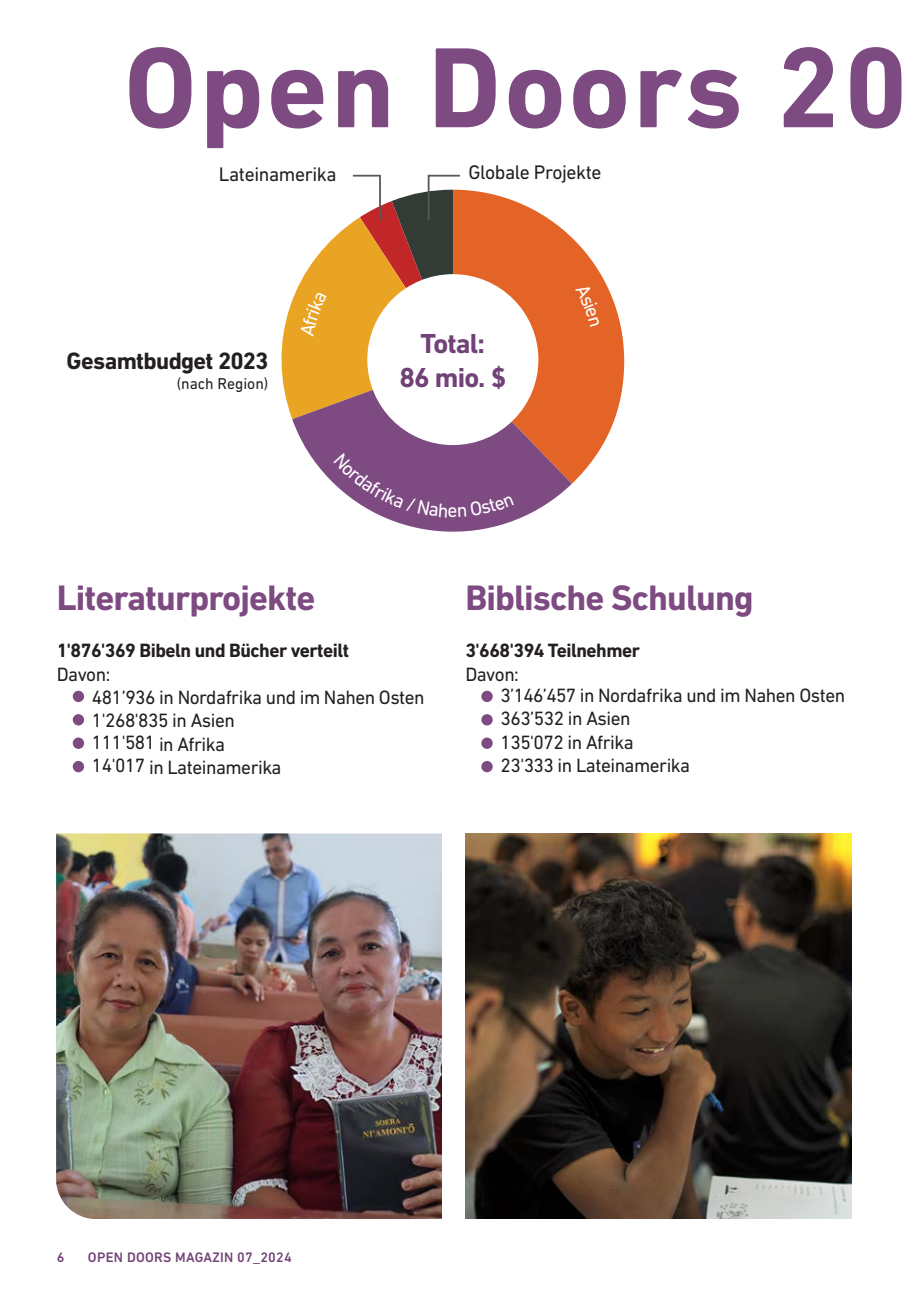
<style>
.page{position:relative;width:908px;height:1304px;background:#fff}
.page>*{position:absolute;margin:0;border:0;box-sizing:border-box;transform-origin:0 0}
.t1{font:700 116px "DIN Next LT Pro";letter-spacing:.025em;color:#7d4a82}
._1_Main_Title_DIN_Next_LT_Pro_Bold_18pt{font:700 36px "DIN Next LT Pro";letter-spacing:-.025em;color:#7d4a82}
.t2{font:700 28px/33.6px "DIN Next LT Pro";letter-spacing:-.03em;color:#714177;text-align:center}
.t3{font:700 24px "DIN Next LT Pro";letter-spacing:-.03em;color:#231f20}
._5_Current_Text_DIN_Next_LT_Pro_Reg_9_8pt{font:20px "DIN Next LT Pro";letter-spacing:-.02em;color:#231f20}
._5_Current_Text_DIN_Next_LT_Pro_Reg_9_8pt-2{font:20px "DIN Next LT Pro";color:#fff}
._5_Current_Text_DIN_Next_LT_Pro_Reg_9_8pt-3{font:19.6px "DIN Next LT Pro";letter-spacing:-.025em;color:#231f20}
._5_Current_Text_DIN_Next_LT_Pro_Reg_9_8pt-4{font:700 19.6px "DIN Next LT Pro";letter-spacing:-.025em;color:#231f20}
.t4{font:16px "DIN Next LT Pro";color:#231f20}
.t5{font:500 14px "DIN Next LT Pro";letter-spacing:.02em;color:#714177}
</style>
<div class="page">
<div style="left:73px;top:691px;width:11px;height:11px;background:#7d4a82;border-radius:50%"></div>
<div style="left:73px;top:714px;width:11px;height:11px;background:#7d4a82;border-radius:50%"></div>
<div style="left:73px;top:738px;width:11px;height:11px;background:#7d4a82;border-radius:50%"></div>
<div style="left:73px;top:761px;width:11px;height:11px;background:#7d4a82;border-radius:50%"></div>
<div style="left:481px;top:691px;width:11px;height:11px;background:#7d4a82;border-radius:50%"></div>
<div style="left:481px;top:714px;width:11px;height:11px;background:#7d4a82;border-radius:50%"></div>
<div style="left:481px;top:738px;width:11px;height:11px;background:#7d4a82;border-radius:50%"></div>
<div style="left:481px;top:761px;width:11px;height:11px;background:#7d4a82;border-radius:50%"></div>
<img style="left:465px;top:833px;width:385px;height:386px">
<img style="left:56px;top:833px;width:386px;height:386px">
<svg style="left:292px;top:419px;width:279px;height:113px;fill:#7d4a82"></svg>
<svg style="left:453px;top:190px;width:171px;height:294px;fill:#e46427"></svg>
<div style="left:367px;top:274px;width:171px;height:171px;background:#fff;border-radius:50%"></div>
<svg style="left:575px;top:283px;width:24px;height:43px"></svg>
<svg style="left:281px;top:174px;width:180px;height:245px"></svg>
<svg style="left:333px;top:453px;width:181px;height:69px;background:#87598c"></svg>
<p class="t1" style="left:124px;top:20px;width:785px">Open Doors 20</p>
<p class="_5_Current_Text_DIN_Next_LT_Pro_Reg_9_8pt" style="left:219px;top:162px;width:119px">Lateinamerika</p>
<p class="_5_Current_Text_DIN_Next_LT_Pro_Reg_9_8pt" style="left:468px;top:161px;width:135px">Globale Projekte</p>
<p class="t3" style="left:67px;top:347px;width:203px">Gesamtbudget 2023</p>
<p class="t4" style="left:177px;top:374px;width:93px">(nach Region)</p>
<p class="t2" style="left:399px;top:327px;width:108px">Total:<br>86 mio. $</p>
<p class="_5_Current_Text_DIN_Next_LT_Pro_Reg_9_8pt-2" style="left:447px;top:499px;width:12px">e</p>
<p class="_1_Main_Title_DIN_Next_LT_Pro_Bold_18pt" style="left:57px;top:577px;width:260px">Literaturprojekte</p>
<p class="_5_Current_Text_DIN_Next_LT_Pro_Reg_9_8pt-4" style="left:57px;top:639px;width:293px">1'876'369 Bibeln und Bücher verteilt</p>
<p class="_5_Current_Text_DIN_Next_LT_Pro_Reg_9_8pt-3" style="left:57px;top:663px;width:55px">Davon:</p>
<p class="_5_Current_Text_DIN_Next_LT_Pro_Reg_9_8pt-3" style="left:92px;top:686px;width:334px">481’936 in Nordafrika und im Nahen Osten</p>
<p class="_5_Current_Text_DIN_Next_LT_Pro_Reg_9_8pt-3" style="left:92px;top:709px;width:144px">1'268'835 in Asien</p>
<p class="_5_Current_Text_DIN_Next_LT_Pro_Reg_9_8pt-3" style="left:92px;top:733px;width:135px">111'581 in Afrika</p>
<p class="_5_Current_Text_DIN_Next_LT_Pro_Reg_9_8pt-3" style="left:92px;top:756px;width:191px">14'017 in Lateinamerika</p>
<p class="_1_Main_Title_DIN_Next_LT_Pro_Bold_18pt" style="left:465px;top:577px;width:290px">Biblische Schulung</p>
<p class="_5_Current_Text_DIN_Next_LT_Pro_Reg_9_8pt-4" style="left:465px;top:639px;width:176px">3'668'394 Teilnehmer</p>
<p class="_5_Current_Text_DIN_Next_LT_Pro_Reg_9_8pt-3" style="left:465px;top:663px;width:55px">Davon:</p>
<p class="_5_Current_Text_DIN_Next_LT_Pro_Reg_9_8pt-3" style="left:500px;top:684px;width:346px">3’146’457 in Nordafrika und im Nahen Osten</p>
<p class="_5_Current_Text_DIN_Next_LT_Pro_Reg_9_8pt-3" style="left:500px;top:707px;width:131px">363’532 in Asien</p>
<p class="_5_Current_Text_DIN_Next_LT_Pro_Reg_9_8pt-3" style="left:500px;top:731px;width:135px">135'072 in Afrika</p>
<p class="_5_Current_Text_DIN_Next_LT_Pro_Reg_9_8pt-3" style="left:500px;top:754px;width:191px">23'333 in Lateinamerika</p>
<p class="t5" style="left:57px;top:1249px;width:9px">6</p>
<p class="t5" style="left:88px;top:1249px;width:205px">OPEN DOORS MAGAZIN 07_2024</p>
</div>
